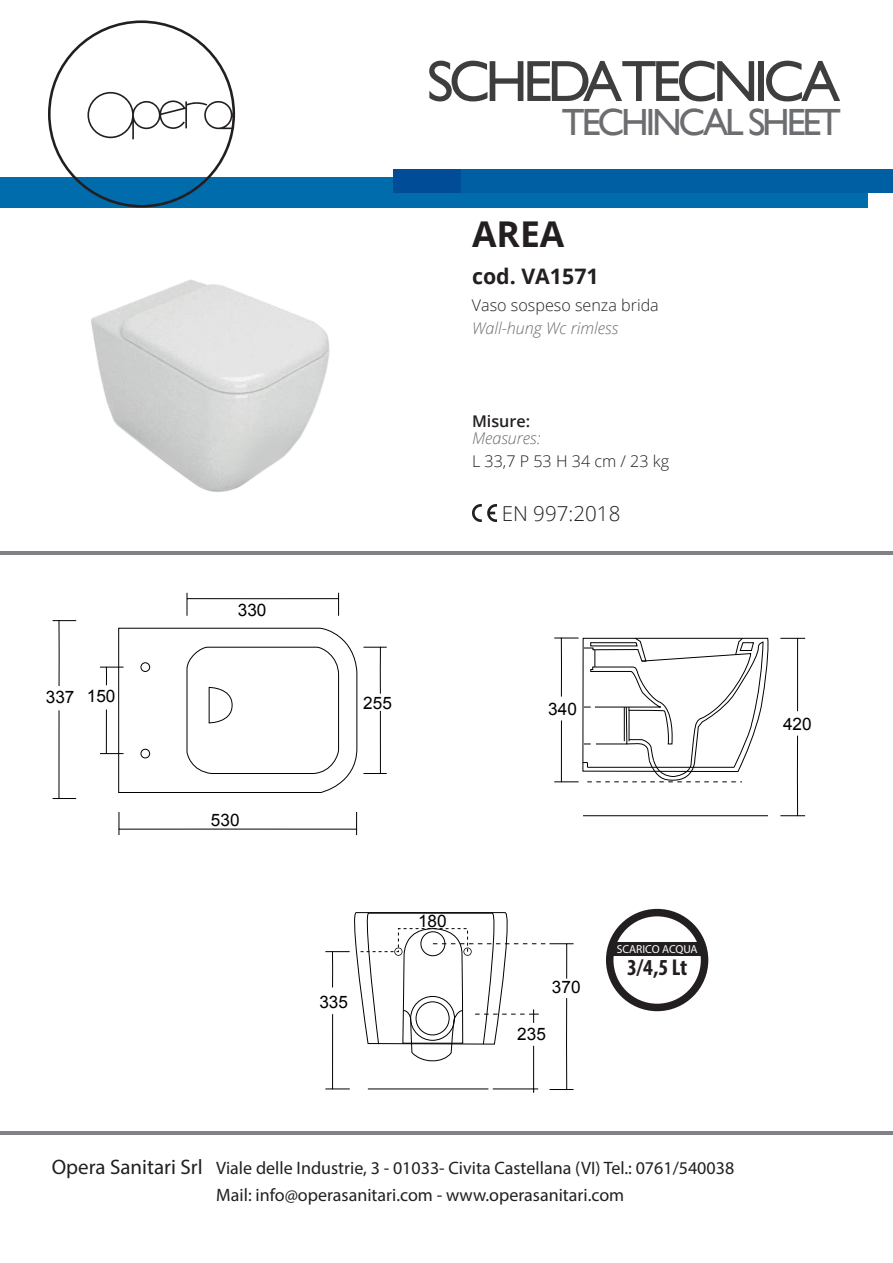
<style>
.page{position:relative;width:893px;height:1263px;background:#fff}
.page>*{position:absolute;margin:0;border:0;box-sizing:border-box;transform-origin:0 0}
.t1{font:58.35px "Gill Sans";letter-spacing:-.085em;color:#3e3e3f}
.t2{font:37.95px "Gill Sans";letter-spacing:-.085em;color:#6c6d70}
.t3{font:700 35.55px "Open Sans";color:#231f20}
.t4{font:700 condensed 22.95px "Myriad Pro";color:#231f20}
.t5{font:700 21.3px "Open Sans";color:#231f20}
.t6{font:300 20.55px "Open Sans";color:#231f20}
.t7{font:18px/27px "Myriad Pro";color:#231f20}
.t8{font:17.25px "Arial";color:#000001}
.t9{font:300 16.2px "Open Sans";color:#231f20}
.t10{font:italic 300 16.2px "Open Sans";color:#6c6d70}
.t11{font:600 16.2px "Open Sans";color:#231f20}
.t12{font:11.55px "Myriad Pro";color:#fff}
.s1{font-size:21px}
</style>
<div class="page">
<div style="left:0;top:177px;width:868px;height:31px;background:#006cac"></div>
<div style="left:393px;top:169px;width:500px;height:24px;background:#005fa3"></div>
<div style="left:393px;top:169px;width:67px;height:24px;background:#004c97"></div>
<hr style="left:0;top:1131px;width:893px;height:3px;background:#808285">
<hr style="left:0;top:551px;width:893px;height:3px;background:#808285">
<svg style="left:48px;top:20px;width:187px;height:188px"></svg>
<svg style="left:325px;top:912px;width:249px;height:180px"></svg>
<hr style="left:583px;top:815px;width:185px;height:1px;background:#000001">
<svg style="left:780px;top:638px;width:25px;height:74px"></svg>
<svg style="left:780px;top:735px;width:25px;height:81px"></svg>
<svg style="left:554px;top:637px;width:215px;height:145px"></svg>
<svg style="left:53px;top:620px;width:24px;height:66px"></svg>
<svg style="left:53px;top:710px;width:24px;height:89px"></svg>
<svg style="left:119px;top:812px;width:238px;height:23px"></svg>
<svg style="left:187px;top:593px;width:152px;height:23px"></svg>
<svg style="left:100px;top:627px;width:287px;height:166px"></svg>
<img style="left:91px;top:279px;width:239px;height:213px">
<div style="left:606px;top:909px;width:102px;height:102px;border:8px solid #231f20;border-radius:50%"></div>
<div style="left:612px;top:942px;width:92px;height:14px;background:#231f20"></div>
<img style="left:472px;top:504px;width:24px;height:18px">
<h1 class="t1" style="left:427px;top:47px;width:415px">SCHEDA TECNICA</h1>
<h2 class="t2" style="left:562px;top:100px;width:281px">TECHINCAL SHEET</h2>
<h3 class="t3" style="left:472px;top:209px;width:94px">AREA</h3>
<p class="t5" style="left:472px;top:261px;width:128px">cod. VA1571</p>
<p class="t9" style="left:472px;top:294px;width:188px">Vaso sospeso senza brida</p>
<p class="t10" style="left:472px;top:316px;width:148px">Wall-hung Wc rimless</p>
<p class="t11" style="left:472px;top:410px;width:60px">Misure:</p>
<p class="t10" style="left:472px;top:427px;width:70px">Measures:</p>
<p class="t9" style="left:472px;top:450px;width:199px">L 33,7 P 53 H 34 cm / 23 kg</p>
<p class="t8" style="left:46px;top:685px;width:71px">337 150</p>
<p class="t8" style="left:238px;top:598px;width:30px">330</p>
<p class="t8" style="left:211px;top:809px;width:30px">530</p>
<p class="t8" style="left:363px;top:692px;width:30px">255</p>
<p class="t8" style="left:319px;top:990px;width:30px">335</p>
<p class="t8" style="left:418px;top:910px;width:30px">180</p>
<p class="t6" style="left:502px;top:499px;width:120px">EN 997:2018</p>
<p class="t8" style="left:548px;top:698px;width:30px">340</p>
<p class="t8" style="left:552px;top:976px;width:30px">370</p>
<p class="t8" style="left:517px;top:1022px;width:30px">235</p>
<p class="t12" style="left:617px;top:941px;width:82px">SCARICO ACQUA</p>
<p class="t4" style="left:627px;top:953px;width:62px">3/4,5 Lt</p>
<p class="t7" style="left:216px;top:1154px;width:519px;text-indent:-165px"><span class="s1">Opera Sanitari Srl</span> Viale delle Industrie, 3 - 01033- Civita Castellana (VI) Tel.: 0761/540038<br>Mail: info@operasanitari.com - www.operasanitari.com</p>
<p class="t8" style="left:783px;top:713px;width:30px">420</p>
</div>
